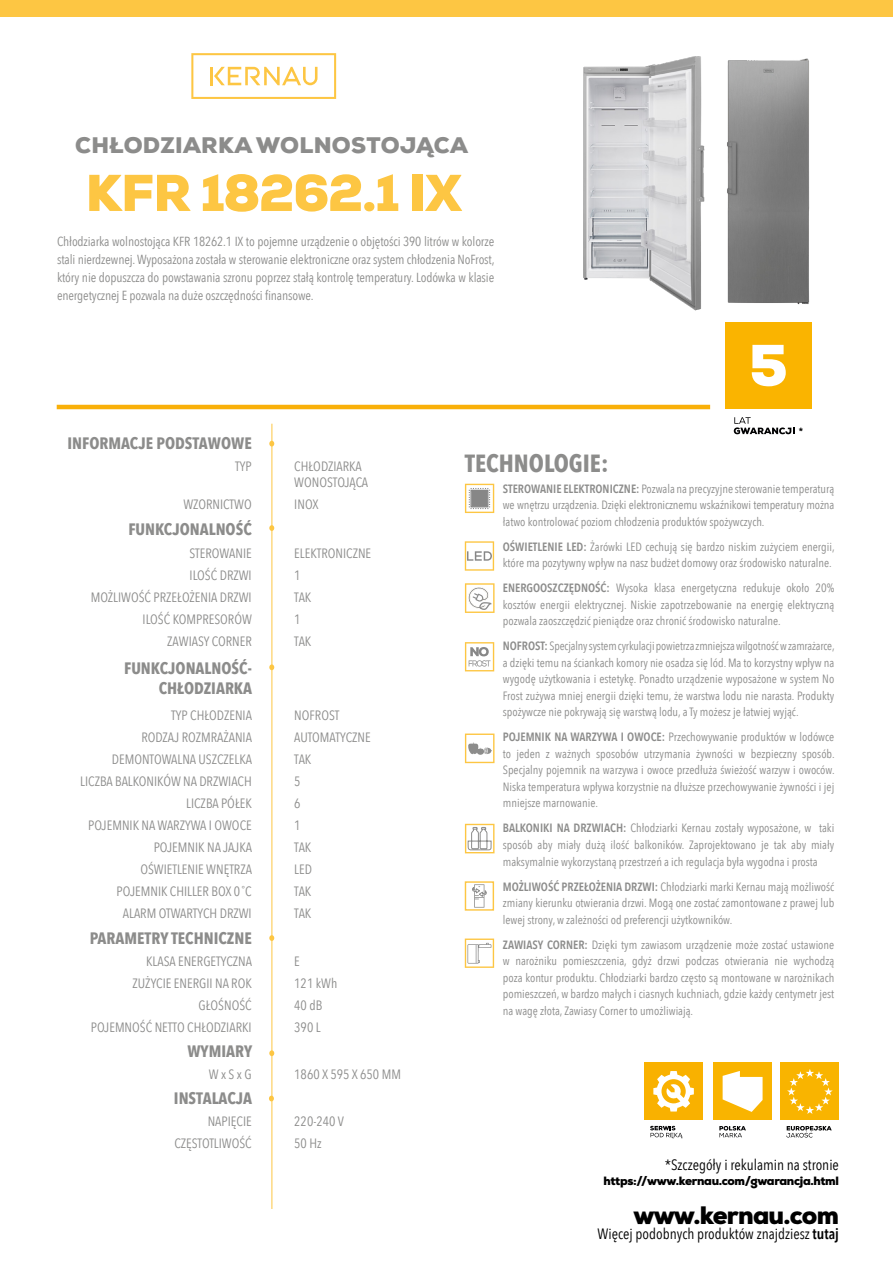
<style>
.page{position:relative;width:893px;height:1263px;background:#fff}
.page>*{position:absolute;margin:0;border:0;box-sizing:border-box;transform-origin:0 0}
.t1{font:900 51.6px "Nexa";letter-spacing:-.03em;color:#fdc643}
.t2{font:900 25.2px "Nexa";letter-spacing:-.03em;color:#000}
.t3{font:700 24.75px "Avenir Next Condensed";color:#8c8c8b}
.t4{font:900 22.5px "Nexa";letter-spacing:.015em;color:#8c8c8b}
.t5{font:700 16.5px/19.8px "Avenir Next Condensed";color:#8c8c8b;text-align:right}
.t6{font:15px "Avenir Next Condensed";color:#000}
.t7{font:13.5px/16.2px "Avenir Next Condensed";color:#8c8c8b}
.t8{font:13.2px/18px "Avenir Next Condensed";letter-spacing:-.01em;color:#8c8c8b;text-align:justify}
.t9{font:12px/16.5px "Avenir Next Condensed";color:#8c8c8b;text-align:justify}
.t10{font:900 12px "Nexa";letter-spacing:-.03em;color:#000}
.t11{font:900 9px "Avenir LT Std";color:#000}
.s1{font-weight:600}
</style>
<div class="page">
<div style="left:725px;top:322px;width:87px;height:87px;background:#fab400"></div>
<svg style="left:734px;top:417px;width:60px;height:17px"></svg>
<svg style="left:752px;top:345px;width:34px;height:41px"></svg>
<div style="left:0;top:0;width:893px;height:16px;background:#fdc643"></div>
<hr style="left:272px;top:424px;width:1px;height:785px;background:#fdc643">
<svg style="left:269px;top:664px;width:5px;height:6px"></svg>
<svg style="left:269px;top:441px;width:5px;height:5px"></svg>
<svg style="left:269px;top:935px;width:5px;height:6px"></svg>
<hr style="left:57px;top:405px;width:653px;height:4px;background:#f9b009">
<svg style="left:191px;top:53px;width:145px;height:46px"></svg>
<hr style="left:210px;top:67px;width:3px;height:18px;background:#fdc643">
<svg style="left:269px;top:1096px;width:5px;height:5px"></svg>
<svg style="left:465px;top:583px;width:30px;height:30px"></svg>
<svg style="left:465px;top:733px;width:29px;height:30px"></svg>
<svg style="left:465px;top:541px;width:29px;height:30px"></svg>
<img style="left:583px;top:61px;width:89px;height:234px">
<svg style="left:269px;top:525px;width:5px;height:6px"></svg>
<svg style="left:269px;top:1050px;width:5px;height:6px"></svg>
<img style="left:672px;top:56px;width:138px;height:255px">
<svg style="left:465px;top:642px;width:29px;height:29px"></svg>
<svg style="left:465px;top:824px;width:29px;height:144px"></svg>
<svg style="left:465px;top:484px;width:29px;height:29px"></svg>
<div style="left:472px;top:491px;width:14px;height:14px;background:#878787"></div>
<div style="left:781px;top:1062px;width:58px;height:58px;background:#f9b400"></div>
<svg style="left:787px;top:1069px;width:46px;height:45px"></svg>
<svg style="left:786px;top:1126px;width:46px;height:11px"></svg>
<div style="left:713px;top:1062px;width:59px;height:58px;background:#f9b400"></div>
<svg style="left:719px;top:1126px;width:27px;height:11px"></svg>
<svg style="left:723px;top:1071px;width:40px;height:41px"></svg>
<div style="left:644px;top:1062px;width:59px;height:58px;background:#f9b100"></div>
<svg style="left:650px;top:1126px;width:33px;height:12px"></svg>
<svg style="left:653px;top:1071px;width:41px;height:40px"></svg>
<h3 class="t4" style="left:75px;top:131px;width:394px">CHŁODZIARKA WOLNOSTOJĄCA</h3>
<h1 class="t1" style="left:86px;top:160px;width:378px">KFR 18262.1 IX</h1>
<p class="t8" style="left:57px;top:231px;width:439px">Chłodziarka wolnostojąca KFR 18262.1 IX to pojemne urządzenie o objętości 390 litrów w kolorze stali nierdzewnej. Wyposażona została w sterowanie elektroniczne oraz system chłodzenia NoFrost, który nie dopuszcza do powstawania szronu poprzez stałą kontrolę temperatury. Lodówka w klasie energetycznej E pozwala na duże oszczędności finansowe.</p>
<p class="t11" style="left:799px;top:426px;width:6px">*</p>
<h3 class="t5" style="left:68px;top:433px;width:186px">INFORMACJE PODSTAWOWE</h3>
<p class="t7" style="left:235px;top:457px;width:18px">TYP</p>
<p class="t7" style="left:294px;top:457px;width:75px">CHŁODZIARKA<br>WONOSTOJĄCA</p>
<p class="t7" style="left:183px;top:496px;width:70px">WZORNICTWO</p>
<p class="t7" style="left:294px;top:496px;width:26px">INOX</p>
<h3 class="t5" style="left:128px;top:519px;width:125px">FUNKCJONALNOŚĆ</h3>
<p class="t7" style="left:189px;top:544px;width:64px">STEROWANIE</p>
<p class="t7" style="left:294px;top:544px;width:78px">ELEKTRONICZNE</p>
<p class="t7" style="left:190px;top:566px;width:64px">ILOŚĆ DRZWI</p>
<p class="t7" style="left:294px;top:566px;width:8px">1</p>
<p class="t7" style="left:91px;top:588px;width:162px">MOŻLIWOŚĆ PRZEŁOŻENIA DRZWI</p>
<p class="t7" style="left:294px;top:588px;width:19px">TAK</p>
<p class="t7" style="left:143px;top:610px;width:111px">ILOŚĆ KOMPRESORÓW</p>
<p class="t7" style="left:294px;top:610px;width:8px">1</p>
<p class="t7" style="left:167px;top:632px;width:86px">ZAWIASY CORNER</p>
<p class="t7" style="left:294px;top:632px;width:19px">TAK</p>
<h3 class="t5" style="left:124px;top:658px;width:129px">FUNKCJONALNOŚĆ-<br>CHŁODZIARKA</h3>
<p class="t7" style="left:171px;top:706px;width:82px">TYP CHŁODZENIA</p>
<p class="t7" style="left:294px;top:706px;width:47px">NOFROST</p>
<p class="t7" style="left:141px;top:728px;width:112px">RODZAJ ROZMRAŻANIA</p>
<p class="t7" style="left:294px;top:728px;width:78px">AUTOMATYCZNE</p>
<p class="t7" style="left:112px;top:750px;width:142px">DEMONTOWALNA USZCZELKA</p>
<p class="t7" style="left:294px;top:750px;width:19px">TAK</p>
<p class="t7" style="left:80px;top:772px;width:173px">LICZBA BALKONIKÓW NA DRZWIACH</p>
<p class="t7" style="left:294px;top:772px;width:8px">5</p>
<p class="t7" style="left:186px;top:794px;width:67px">LICZBA PÓŁEK</p>
<p class="t7" style="left:294px;top:794px;width:8px">6</p>
<p class="t7" style="left:88px;top:816px;width:165px">POJEMNIK NA WARZYWA I OWOCE</p>
<p class="t7" style="left:294px;top:816px;width:8px">1</p>
<p class="t7" style="left:154px;top:838px;width:100px">POJEMNIK NA JAJKA</p>
<p class="t7" style="left:294px;top:838px;width:19px">TAK</p>
<p class="t7" style="left:140px;top:860px;width:113px">OŚWIETLENIE WNĘTRZA</p>
<p class="t7" style="left:294px;top:860px;width:19px">LED</p>
<p class="t7" style="left:117px;top:882px;width:137px">POJEMNIK CHILLER BOX 0 ̊C</p>
<p class="t7" style="left:294px;top:882px;width:19px">TAK</p>
<p class="t7" style="left:123px;top:904px;width:130px">ALARM OTWARTYCH DRZWI</p>
<p class="t7" style="left:294px;top:904px;width:19px">TAK</p>
<h3 class="t5" style="left:90px;top:928px;width:164px">PARAMETRY TECHNICZNE</h3>
<p class="t7" style="left:146px;top:953px;width:107px">KLASA ENERGETYCZNA</p>
<p class="t7" style="left:294px;top:953px;width:7px">E</p>
<p class="t7" style="left:133px;top:975px;width:121px">ZUŻYCIE ENERGII NA ROK</p>
<p class="t7" style="left:294px;top:975px;width:45px">121 kWh</p>
<p class="t7" style="left:199px;top:997px;width:55px">GŁOŚNOŚĆ</p>
<p class="t7" style="left:294px;top:997px;width:30px">40 dB</p>
<p class="t7" style="left:91px;top:1019px;width:162px">POJEMNOŚĆ NETTO CHŁODZIARKI</p>
<p class="t7" style="left:294px;top:1019px;width:28px">390 L</p>
<h3 class="t5" style="left:187px;top:1041px;width:66px">WYMIARY</h3>
<p class="t7" style="left:209px;top:1066px;width:44px">W x S x G</p>
<p class="t7" style="left:294px;top:1066px;width:108px">1860 X 595 X 650 MM</p>
<h3 class="t5" style="left:174px;top:1088px;width:80px">INSTALACJA</h3>
<p class="t7" style="left:208px;top:1113px;width:46px">NAPIĘCIE</p>
<p class="t7" style="left:294px;top:1113px;width:51px">220-240 V</p>
<p class="t7" style="left:174px;top:1135px;width:79px">CZĘSTOTLIWOŚĆ</p>
<p class="t7" style="left:294px;top:1135px;width:29px">50 Hz</p>
<h3 class="t3" style="left:465px;top:448px;width:145px">TECHNOLOGIE:</h3>
<p class="t9" style="left:503px;top:480px;width:333px"><span class="s1">STEROWANIE ELEKTRONICZNE:</span> Pozwala na precyzyjne sterowanie temperaturą we wnętrzu urządzenia. Dzięki elektronicznemu wskaźnikowi temperatury można łatwo kontrolować poziom chłodzenia produktów spożywczych.</p>
<p class="t9" style="left:503px;top:538px;width:333px"><span class="s1">OŚWIETLENIE LED:</span> Żarówki LED cechują się bardzo niskim zużyciem energii, które ma pozytywny wpływ na nasz budżet domowy oraz środowisko naturalne.</p>
<p class="t9" style="left:503px;top:579px;width:333px"><span class="s1">ENERGOOSZCZĘDNOŚĆ:</span> Wysoka klasa energetyczna redukuje około 20% kosztów energii elektrycznej. Niskie zapotrzebowanie na energię elektryczną pozwala zaoszczędzić pieniądze oraz chronić środowisko naturalne.</p>
<p class="t9" style="left:503px;top:637px;width:333px"><span class="s1">NOFROST:</span> Specjalny system cyrkulacji powietrza zmniejsza wilgotność w zamrażarce, a dzięki temu na ściankach komory nie osadza się lód. Ma to korzystny wpływ na wygodę użytkowania i estetykę. Ponadto urządzenie wyposażone w system No Frost zużywa mniej energii dzięki temu, że warstwa lodu nie narasta. Produkty spożywcze nie pokrywają się warstwą lodu, a Ty możesz je łatwiej wyjąć.</p>
<p class="t9" style="left:503px;top:728px;width:333px"><span class="s1">POJEMNIK NA WARZYWA I OWOCE:</span> Przechowywanie produktów w lodówce to jeden z ważnych sposobów utrzymania żywności w bezpieczny sposób.<br>Specjalny pojemnik na warzywa i owoce przedłuża świeżość warzyw i owoców.<br>Niska temperatura wpływa korzystnie na dłuższe przechowywanie żywności i jej mniejsze marnowanie.</p>
<p class="t9" style="left:503px;top:819px;width:333px"><span class="s1">BALKONIKI NA DRZWIACH:</span> Chłodziarki Kernau zostały wyposażone, w taki sposób aby miały dużą ilość balkoników. Zaprojektowano je tak aby miały maksymalnie wykorzystaną przestrzeń a ich regulacja była wygodna i prosta</p>
<p class="t9" style="left:503px;top:877px;width:333px"><span class="s1">MOŻLIWOŚĆ PRZEŁOŻENIA DRZWI:</span> Chłodziarki marki Kernau mają możliwość zmiany kierunku otwierania drzwi. Mogą one zostać zamontowane z prawej lub lewej strony, w zależności od preferencji użytkowników.</p>
<p class="t9" style="left:503px;top:935px;width:333px"><span class="s1">ZAWIASY CORNER:</span> Dzięki tym zawiasom urządzenie może zostać ustawione w narożniku pomieszczenia, gdyż drzwi podczas otwierania nie wychodzą poza kontur produktu. Chłodziarki bardzo często są montowane w narożnikach pomieszczeń, w bardzo małych i ciasnych kuchniach, gdzie każdy centymetr jest na wagę złota, Zawiasy Corner to umożliwiają.</p>
<p class="t6" style="left:665px;top:1151px;width:176px">*Szczegóły i rekulamin na stronie</p>
<p class="t10" style="left:603px;top:1173px;width:237px">https://www.kernau.com/gwarancja.html</p>
<h2 class="t2" style="left:633px;top:1199px;width:207px">www.kernau.com</h2>
<p class="t6" style="left:598px;top:1221px;width:243px">Więcej podobnych produktów znajdziesz <span class="s1">tutaj</span></p>
</div>
